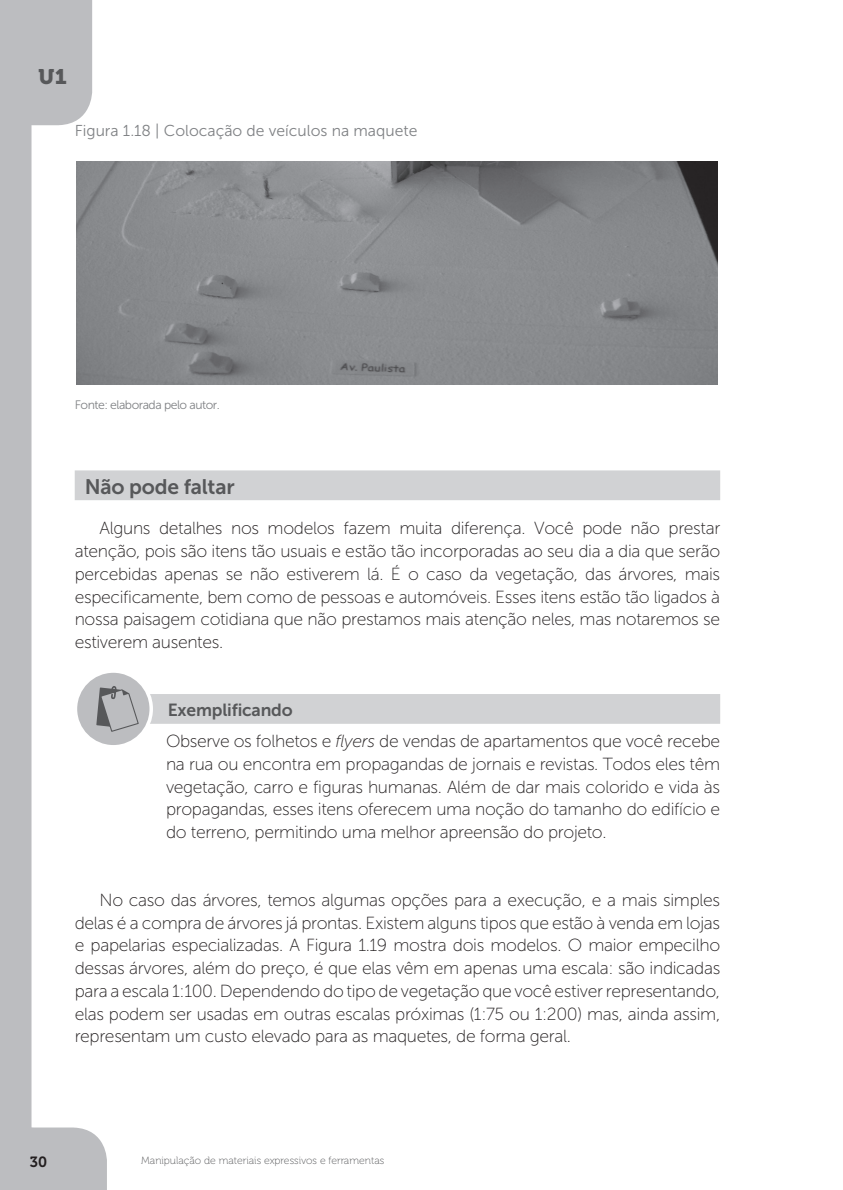
<style>
.page{position:relative;width:843px;height:1190px;background:#fff}
.page>*{position:absolute;margin:0;border:0;box-sizing:border-box;transform-origin:0 0}
.t1{font:21px "Museo Sans 700";letter-spacing:-.01em;color:#57585a}
.t2{font:21px "Museo 900";color:#57585a}
.t3{font:17.5px/22.8px "Museo Sans 100";letter-spacing:-.02em;color:#231f20;text-align:justify}
.t4{font:17.5px "Museo Sans 700";letter-spacing:-.01em;color:#57585a}
.t5{font:15.75px "Museo Sans 300";color:#808285}
.t6{font:14.7px "Museo 700";color:#231f20}
.t7{font:12.25px "Museo Sans 300";letter-spacing:-.04em;color:#808285}
.t8{font:10.5px "Museo 100";color:#57585a}
.s1{font-style:italic}
</style>
<div class="page">
<svg style="left:0;top:0;width:107px;height:1190px"></svg>
<img style="left:77px;top:161px;width:640px;height:223px">
<div style="left:75px;top:470px;width:645px;height:30px;background:#d1d2d4;border:2px solid #d1d2d4"></div>
<div style="left:83px;top:694px;width:637px;height:30px;background:#d1d2d4"></div>
<div style="left:75px;top:671px;width:76px;height:76px;background:#bcbdc0;border-radius:50%"></div>
<div style="left:74px;top:669px;width:79px;height:79px;border:4px solid #fff;border-radius:50%"></div>
<svg style="left:96px;top:686px;width:43px;height:46px"></svg>
<p class="t2" style="left:39px;top:65px;width:30px">U1</p>
<p class="t5" style="left:75px;top:122px;width:344px">Figura 1.18 | Colocação de veículos na maquete</p>
<p class="t7" style="left:75px;top:398px;width:146px">Fonte: elaborada pelo autor.</p>
<p class="t1" style="left:85px;top:475px;width:151px">Não pode faltar</p>
<p class="t3" style="left:75px;top:517px;width:646px;text-indent:25px">Alguns detalhes nos modelos fazem muita diferença. Você pode não prestar atenção, pois são itens tão usuais e estão tão incorporadas ao seu dia a dia que serão percebidas apenas se não estiverem lá. É o caso da vegetação, das árvores, mais especificamente, bem como de pessoas e automóveis. Esses itens estão tão ligados à nossa paisagem cotidiana que não prestamos mais atenção neles, mas notaremos se estiverem ausentes.</p>
<p class="t4" style="left:168px;top:700px;width:126px">Exemplificando</p>
<p class="t3" style="left:166px;top:730px;width:555px">Observe os folhetos e <span class="s1">flyers</span> de vendas de apartamentos que você recebe na rua ou encontra em propagandas de jornais e revistas. Todos eles têm vegetação, carro e figuras humanas. Além de dar mais colorido e vida às propagandas, esses itens oferecem uma noção do tamanho do edifício e do terreno, permitindo uma melhor apreensão do projeto.</p>
<p class="t3" style="left:75px;top:888px;width:646px;text-indent:25px">No caso das árvores, temos algumas opções para a execução, e a mais simples delas é a compra de árvores já prontas. Existem alguns tipos que estão à venda em lojas e papelarias especializadas. A Figura 1.19 mostra dois modelos. O maior empecilho dessas árvores, além do preço, é que elas vêm em apenas uma escala: são indicadas para a escala 1:100. Dependendo do tipo de vegetação que você estiver representando, elas podem ser usadas em outras escalas próximas (1:75 ou 1:200) mas, ainda assim, representam um custo elevado para as maquetes, de forma geral.</p>
<p class="t6" style="left:30px;top:1154px;width:19px">30</p>
<p class="t8" style="left:141px;top:1155px;width:244px">Manipulação de materiais expressivos e ferramentas</p>
</div>
